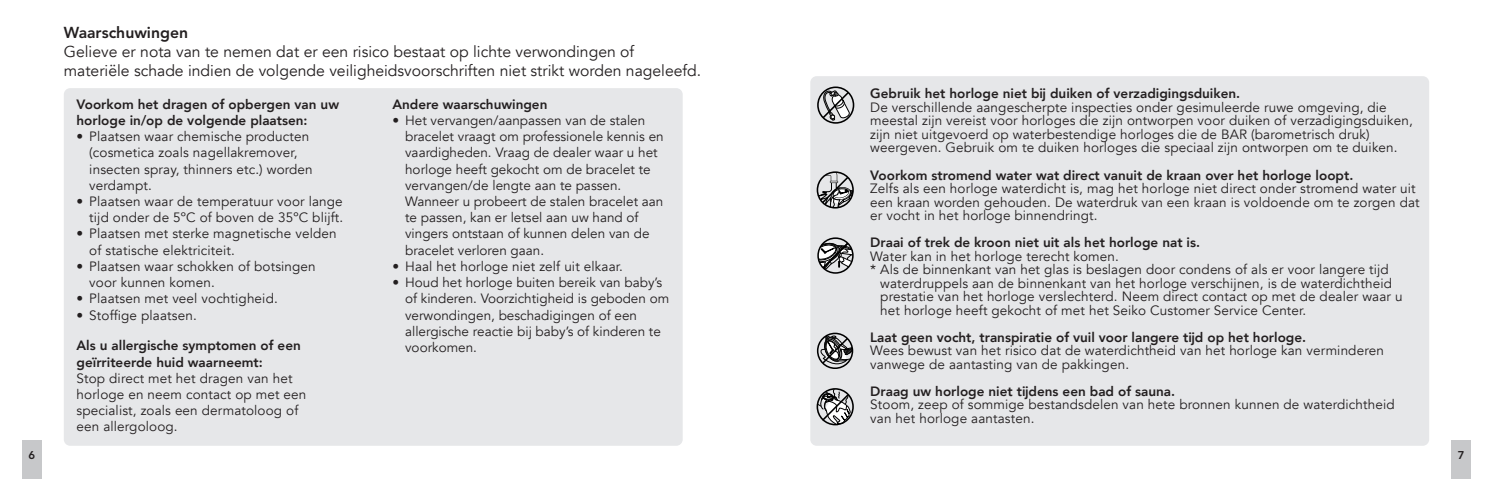
<style>
.page{position:relative;width:1493px;height:479px;background:#fff}
.page>*{position:absolute;margin:0;border:0;box-sizing:border-box;transform-origin:0 0}
.Body{font:15.75px/18.9px "Avenir";color:#231f20}
.Body-2{font:800 15.75px "Avenir LT Std";color:#231f20}
.Box_Body{font:13.5px/16.2px "Avenir";letter-spacing:.01em;color:#231f20}
.Box_kop{font:800 13.5px/16.2px "Avenir";color:#231f20}
.t1{font:800 11.25px "Avenir LT Std";color:#231f20}
.t2{font:6.3px "Avenir LT Std";color:#454647}
</style>
<div class="page">
<div style="left:22px;top:440px;width:19px;height:38px;background:#c7c8ca"></div>
<div style="left:1451px;top:440px;width:19px;height:38px;background:#c7c8ca"></div>
<div style="left:810px;top:76px;width:619px;height:369px;background:#e6e7e9;border-radius:6px"></div>
<svg style="left:818px;top:241px;width:35px;height:32px"></svg>
<div style="left:817px;top:237px;width:36px;height:36px;border:2px solid #000;border-radius:50%"></div>
<svg style="left:819px;top:172px;width:34px;height:36px"></svg>
<div style="left:816px;top:171px;width:38px;height:37px;border:2px solid #000;border-radius:50%"></div>
<div style="left:817px;top:86px;width:37px;height:38px;border:2px solid #000;border-radius:50%"></div>
<svg style="left:821px;top:90px;width:29px;height:30px"></svg>
<svg style="left:820px;top:335px;width:32px;height:30px"></svg>
<div style="left:817px;top:332px;width:36px;height:36px;border:2px solid #000;border-radius:50%"></div>
<svg style="left:819px;top:389px;width:31px;height:36px"></svg>
<div style="left:816px;top:388px;width:38px;height:37px;border:2px solid #000;border-radius:50%"></div>
<div style="left:64px;top:88px;width:618px;height:357px;background:#e6e7e9;border-radius:6px"></div>
<p class="Body-2" style="left:64px;top:23px;width:126px">Waarschuwingen</p>
<p class="Body" style="left:64px;top:43px;width:639px">Gelieve er nota van te nemen dat er een risico bestaat op lichte verwondingen of materiële schade indien de volgende veiligheidsvoorschriften niet strikt worden nageleefd.</p>
<p class="Box_kop" style="left:392px;top:96px;width:157px">Andere waarschuwingen</p>
<p class="Box_Body" style="left:405px;top:112px;width:260px;text-indent:-13px">• Het vervangen/aanpassen van de stalen bracelet vraagt om professionele kennis en vaardigheden. Vraag de dealer waar u het horloge heeft gekocht om de bracelet te vervangen/de lengte aan te passen.<br>Wanneer u probeert de stalen bracelet aan te passen, kan er letsel aan uw hand of vingers ontstaan of kunnen delen van de bracelet verloren gaan.</p>
<p class="Box_Body" style="left:392px;top:258px;width:232px">• Haal het horloge niet zelf uit elkaar.</p>
<p class="Box_Body" style="left:405px;top:274px;width:266px;text-indent:-13px">• Houd het horloge buiten bereik van baby’s of kinderen. Voorzichtigheid is geboden om verwondingen, beschadigingen of een allergische reactie bij baby’s of kinderen te voorkomen.</p>
<p class="Box_kop" style="left:77px;top:96px;width:264px">Voorkom het dragen of opbergen van uw horloge in/op de volgende plaatsen:</p>
<p class="Box_Body" style="left:89px;top:128px;width:225px;text-indent:-13px">• Plaatsen waar chemische producten (cosmetica zoals nagellakremover, insecten spray, thinners etc.) worden verdampt.</p>
<p class="Box_Body" style="left:77px;top:193px;width:268px;text-align:right">• Plaatsen waar de temperatuur voor lange tijd onder de 5ºC of boven de 35ºC blijft.</p>
<p class="Box_Body" style="left:89px;top:226px;width:249px;text-indent:-13px">• Plaatsen met sterke magnetische velden of statische elektriciteit.</p>
<p class="Box_Body" style="left:89px;top:258px;width:228px;text-indent:-13px">• Plaatsen waar schokken of botsingen voor kunnen komen.</p>
<p class="Box_Body" style="left:77px;top:290px;width:203px">• Plaatsen met veel vochtigheid.</p>
<p class="Box_Body" style="left:77px;top:307px;width:122px">• Stoffige plaatsen.</p>
<p class="Box_kop" style="left:77px;top:337px;width:226px">Als u allergische symptomen of een geïrriteerde huid waarneemt:</p>
<p class="Box_Body" style="left:77px;top:370px;width:231px">Stop direct met het dragen van het horloge en neem contact op met een specialist, zoals een dermatoloog of een allergoloog.</p>
<p class="Box_kop" style="left:870px;top:85px;width:371px">Gebruik het horloge niet bij duiken of verzadigingsduiken.</p>
<p class="Box_Body" style="left:870px;top:101px;width:544px;line-height:13.5px">De verschillende aangescherpte inspecties onder gesimuleerde ruwe omgeving, die meestal zijn vereist voor horloges die zijn ontworpen voor duiken of verzadigingsduiken, zijn niet uitgevoerd op waterbestendige horloges die de BAR (barometrisch druk) weergeven. Gebruik om te duiken horloges die speciaal zijn ontworpen om te duiken.</p>
<p class="Box_kop" style="left:870px;top:166px;width:484px">Voorkom stromend water wat direct vanuit de kraan over het horloge loopt.</p>
<p class="Box_Body" style="left:870px;top:182px;width:551px;line-height:13.5px">Zelfs als een horloge waterdicht is, mag het horloge niet direct onder stromend water uit een kraan worden gehouden. De waterdruk van een kraan is voldoende om te zorgen dat er vocht in het horloge binnendringt.</p>
<p class="Box_kop" style="left:870px;top:234px;width:331px">Draai of trek de kroon niet uit als het horloge nat is.</p>
<p class="Box_Body" style="left:870px;top:248px;width:250px">Water kan in het horloge terecht komen.</p>
<p class="Box_Body" style="left:880px;top:263px;width:524px;line-height:13.5px;text-indent:-10px">* Als de binnenkant van het glas is beslagen door condens of als er voor langere tijd waterdruppels aan de binnenkant van het horloge verschijnen, is de waterdichtheid prestatie van het horloge verslechterd. Neem direct contact op met de dealer waar u het horloge heeft gekocht of met het Seiko Customer Service Center.</p>
<p class="Box_kop" style="left:870px;top:328px;width:437px">Laat geen vocht, transpiratie of vuil voor langere tijd op het horloge.</p>
<p class="Box_Body" style="left:870px;top:344px;width:515px;line-height:13.5px">Wees bewust van het risico dat de waterdichtheid van het horloge kan verminderen vanwege de aantasting van de pakkingen.</p>
<p class="Box_kop" style="left:870px;top:382px;width:306px">Draag uw horloge niet tijdens een bad of sauna.</p>
<p class="Box_Body" style="left:870px;top:398px;width:526px;line-height:13.5px">Stoom, zeep of sommige bestandsdelen van hete bronnen kunnen de waterdichtheid van het horloge aantasten.</p>
<p class="t2" style="left:1166px;top:342px;width:9px">11</p>
<p class="t2" style="left:1299px;top:403px;width:9px">55</p>
<p class="t1" style="left:29px;top:448px;width:8px">6</p>
<p class="t1" style="left:1457px;top:448px;width:8px">7</p>
</div>
